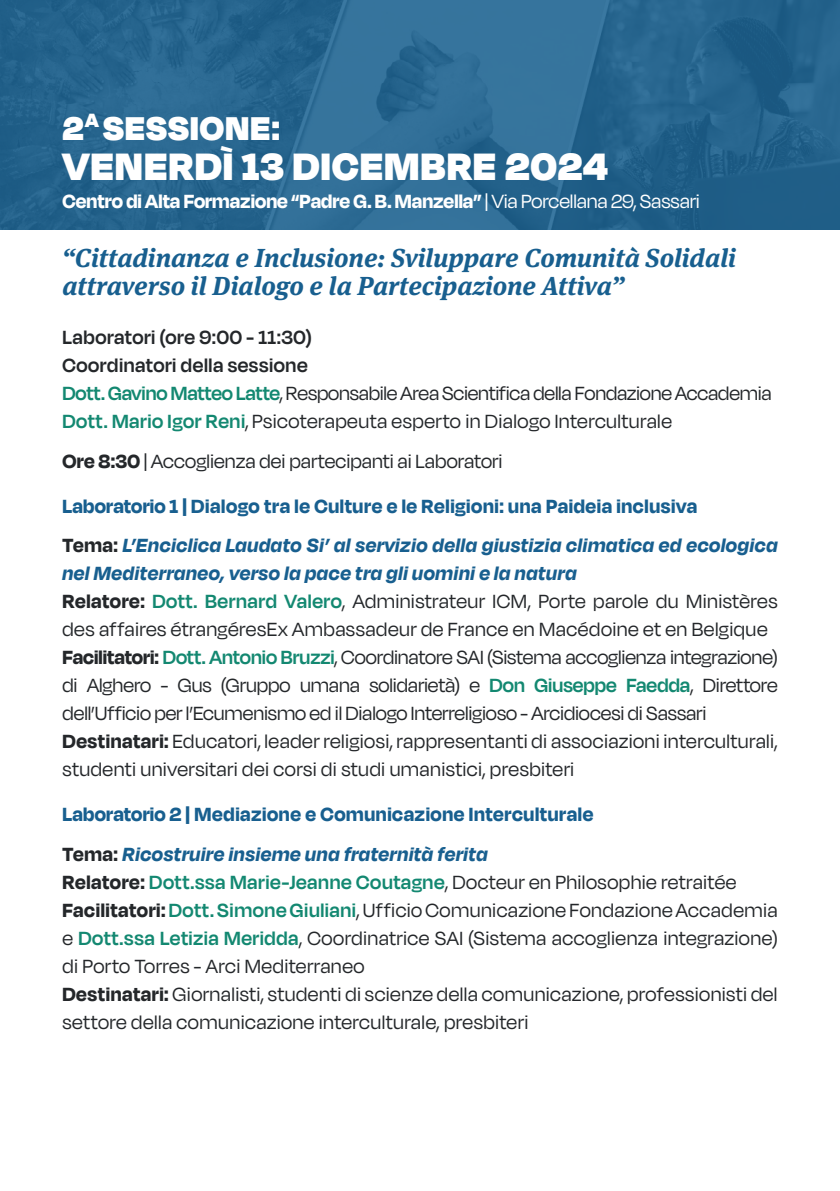
<style>
.page{position:relative;width:840px;height:1191px;background:#fff}
.page>*{position:absolute;margin:0;border:0;box-sizing:border-box;transform-origin:0 0}
.t1{font:900 44px "Degular Display";letter-spacing:.03em;color:#fff}
.t2{font:900 38px "Degular Display";letter-spacing:.03em;color:#fff}
.t3{font:italic 700 26px/28px "Meta Serif Pro";color:#185f8f}
.t4{font:22px/28px "Degular Display";letter-spacing:.015em;color:#24272a}
.t5{font:700 22px/45px "Degular Display";letter-spacing:.03em;color:#185f8f}
.t6{font:700 22px "Degular Display";letter-spacing:.005em;color:#fff}
.s1{font-weight:400}
.s2{font-weight:600}
.s3{font-weight:600;color:#138871}
.s4{color:#24272a}
.s5{font-weight:400;color:#24272a}
.s6{font-weight:700}
.s7{font-weight:700;font-style:italic;color:#185f8f}
.s8{font-style:italic}
</style>
<div class="page">
<img style="left:0;top:0;width:839px;height:229px">
<h2 class="t2" style="left:62px;top:105px;width:219px">2<sup>A</sup> SESSIONE:</h2>
<h1 class="t1" style="left:62px;top:140px;width:547px">VENERDÌ 13 DICEMBRE 2024</h1>
<p class="t6" style="left:62px;top:188px;width:638px">Centro di Alta Formazione “Padre G. B. Manzella” <span class="s1">| Via Porcellana 29, Sassari</span></p>
<p class="t3" style="left:62px;top:242px;width:674px">“Cittadinanza e Inclusione: Sviluppare Comunità Solidali attraverso il Dialogo e la Partecipazione Attiva”</p>
<p class="t4" style="left:62px;top:323px;width:710px"><span class="s2">Laboratori (ore 9:00 - 11:30)<br>Coordinatori della sessione<br></span><span class="s3">Dott. Gavino Matteo Latte</span>, Responsabile Area Scientifica della Fondazione Accademia <span class="s3">Dott. Mario Igor Reni</span>, Psicoterapeuta esperto in Dialogo Interculturale</p>
<p class="t5" style="left:62px;top:438px;width:636px"><span class="s4">Ore 8:30</span> <span class="s5">| Accoglienza dei partecipanti ai Laboratori<br></span>Laboratorio 1 | Dialogo tra le Culture e le Religioni: una Paideia inclusiva</p>
<p class="t4" style="left:62px;top:531px;width:716px"><span class="s6">Tema:</span> <span class="s7">L’Enciclica Laudato Si’ al servizio della giustizia climatica ed ecologica nel Mediterraneo, verso la pace tra gli uomini e la natura<br></span><span class="s6">Relatore:</span> <span class="s3">Dott. Bernard Valero</span>, Administrateur ICM, Porte parole du Ministères des affaires étrangéresEx Ambassadeur de France en Macédoine et en Belgique <span class="s6">Facilitatori:</span> <span class="s3">Dott. Antonio Bruzzi</span>, Coordinatore SAI (Sistema accoglienza integrazione) di Alghero - Gus (Gruppo umana solidarietà) e <span class="s3">Don Giuseppe Faedda</span>, Direttore dell’Ufficio per l’Ecumenismo ed il Dialogo Interreligioso - Arcidiocesi di Sassari <span class="s6">Destinatari:</span> Educatori, leader religiosi, rappresentanti di associazioni interculturali, studenti universitari dei corsi di studi umanistici, presbiteri</p>
<p class="t5" style="left:62px;top:794px;width:532px;line-height:39.4px">Laboratorio 2 | Mediazione e Comunicazione Interculturale<br><span class="s4">Tema:</span> <span class="s8">Ricostruire insieme una fraternità ferita</span></p>
<p class="t4" style="left:62px;top:867px;width:716px"><span class="s6">Relatore:</span> <span class="s3">Dott.ssa Marie-Jeanne Coutagne</span>, Docteur en Philosophie retraitée <span class="s6">Facilitatori:</span><span class="s3">Dott. Simone Giuliani</span>, Ufficio Comunicazione Fondazione Accademia e <span class="s3">Dott.ssa Letizia Meridda</span>, Coordinatrice SAI (Sistema accoglienza integrazione) di Porto Torres - Arci Mediterraneo<br><span class="s6">Destinatari:</span> Giornalisti, studenti di scienze della comunicazione, professionisti del settore della comunicazione interculturale, presbiteri</p>
</div>
